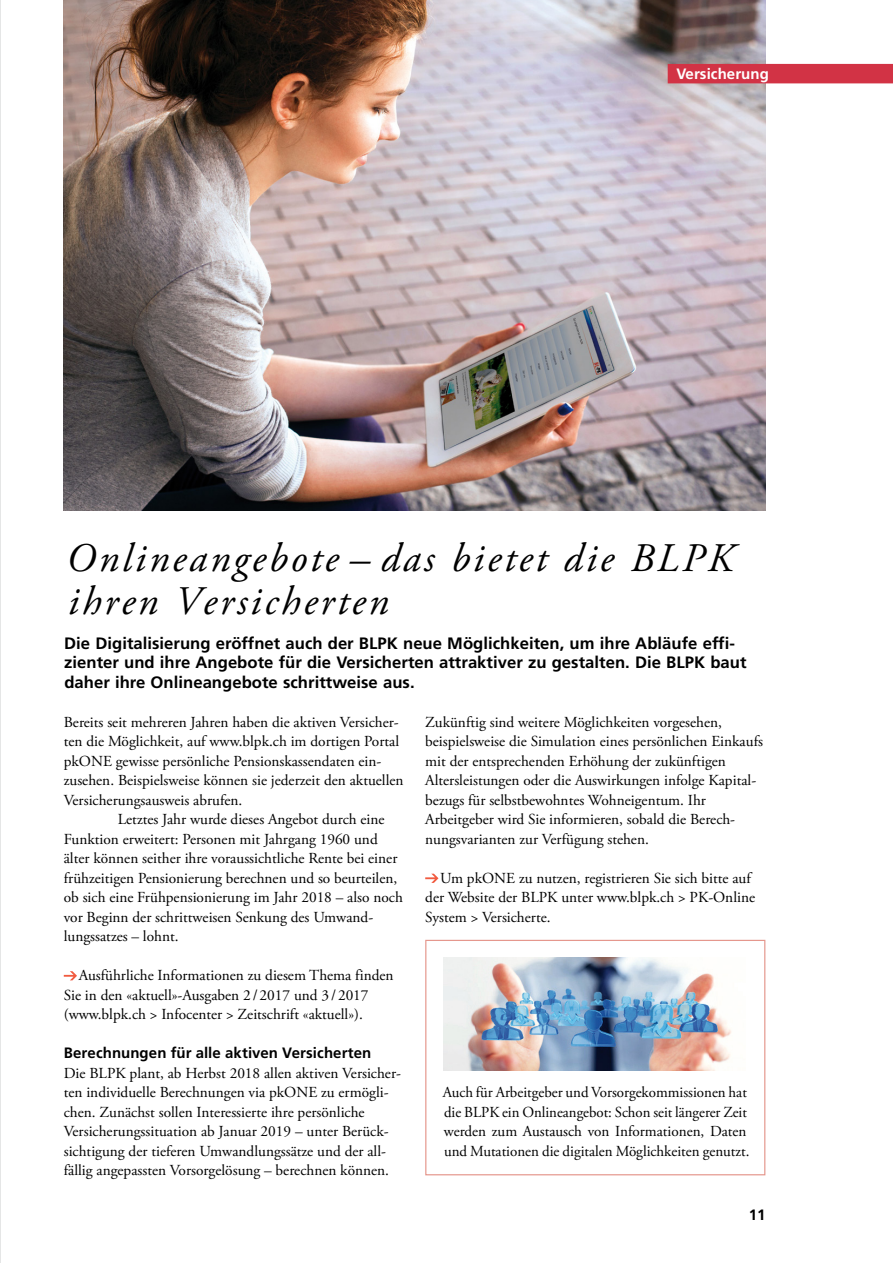
<style>
.page{position:relative;width:893px;height:1263px;background:#fff}
.page>*{position:absolute;margin:0;border:0;box-sizing:border-box;transform-origin:0 0}
.t1{font:italic 40.5px/43.5px "Adobe Garamond Pro";letter-spacing:.075em;color:#000}
.t2{font:700 16.5px/19.5px "Frutiger LT Pro";color:#000}
.t3{font:15.3px/19.5px "Adobe Garamond Pro";color:#000}
.t4{font:700 15px "Frutiger LT Pro";letter-spacing:.005em;color:#000}
.t5{font:700 15px "Frutiger LT Pro";letter-spacing:.005em;color:#fff}
</style>
<div class="page">
<div style="left:425px;top:940px;width:340px;height:235px;border:1px solid #e5978d"></div>
<img style="left:64px;top:0;width:701px;height:510px">
<div style="left:668px;top:64px;width:225px;height:19px;background:#d23345"></div>
<svg style="left:64px;top:971px;width:13px;height:9px"></svg>
<svg style="left:425px;top:874px;width:13px;height:9px"></svg>
<img style="left:443px;top:958px;width:289px;height:113px">
<hr style="left:0;top:0;width:1px;height:1263px;background:#cbcdce">
<p class="t5" style="left:676px;top:65px;width:94px">Versicherung</p>
<h1 class="t1" style="left:66px;top:537px;width:668px">Onlineangebote – das bietet die BLPK ihren Versicherten</h1>
<p class="t2" style="left:64px;top:633px;width:684px">Die Digitalisierung eröffnet auch der BLPK neue Möglichkeiten, um ihre Abläufe effi&shy;zienter und ihre Angebote für die Versicherten attraktiver zu gestalten. Die BLPK baut daher ihre Onlineangebote schrittweise aus.</p>
<p class="t3" style="left:64px;top:713px;width:341px">Bereits seit mehreren Jahren haben die aktiven Versicher&shy;ten die Möglichkeit, auf www.blpk.ch im dortigen Portal pkONE gewisse persönliche Pensionskassendaten ein&shy;zusehen. Beispielsweise können sie jederzeit den aktuellen Versicherungsausweis abrufen.</p>
<p class="t3" style="left:64px;top:810px;width:341px;text-indent:54px">Letztes Jahr wurde dieses Angebot durch eine Funktion erweitert: Personen mit Jahrgang 1960 und älter können seither ihre voraussichtliche Rente bei einer frühzeitigen Pensionierung berechnen und so beurteilen, ob sich eine Frühpensionierung im Jahr 2018 – also noch vor Beginn der schrittweisen Senkung des Umwand&shy;lungssatzes – lohnt.</p>
<p class="t3" style="left:64px;top:966px;width:331px;text-indent:15px">Ausführliche Informationen zu diesem Thema finden<br>Sie in den «aktuell»-Ausgaben 2/ 2017 und 3/2017 (www.blpk.ch &gt; Infocenter &gt; Zeitschrift «aktuell»).</p>
<p class="t4" style="left:64px;top:1044px;width:309px">Berechnungen für alle aktiven Versicherten</p>
<p class="t3" style="left:64px;top:1064px;width:339px">Die BLPK plant, ab Herbst 2018 allen aktiven Versicher&shy;ten individuelle Berechnungen via pkONE zu ermögli&shy;chen. Zunächst sollen Interessierte ihre persönliche Versicherungssituation ab Januar 2019 – unter Berück&shy;sichtigung der tieferen Umwandlungssätze und der all&shy;fällig angepassten Vorsorgelösung – berechnen können.</p>
<p class="t3" style="left:425px;top:713px;width:339px">Zukünftig sind weitere Möglichkeiten vorgesehen, beispielsweise die Simulation eines persönlichen Einkaufs mit der entsprechenden Erhöhung der zukünftigen Altersleistungen oder die Auswirkungen infolge Kapital&shy;bezugs für selbstbewohntes Wohneigentum. Ihr Arbeitgeber wird Sie informieren, sobald die Berech&shy;nungsvarianten zur Verfügung stehen.</p>
<p class="t3" style="left:425px;top:869px;width:331px;text-indent:15px">Um pkONE zu nutzen, registrieren Sie sich bitte auf der Website der BLPK unter www.blpk.ch &gt; PK-Online<br>System &gt; Versicherte.</p>
<p class="t3" style="left:443px;top:1083px;width:308px">Auch für Arbeitgeber und Vorsorgekommissionen hat die BLPK ein Onlineangebot: Schon seit längerer Zeit werden zum Austausch von Informationen, Daten und Mutationen die digitalen Möglichkeiten genutzt.</p>
<p class="t4" style="left:749px;top:1206px;width:18px">11</p>
</div>
